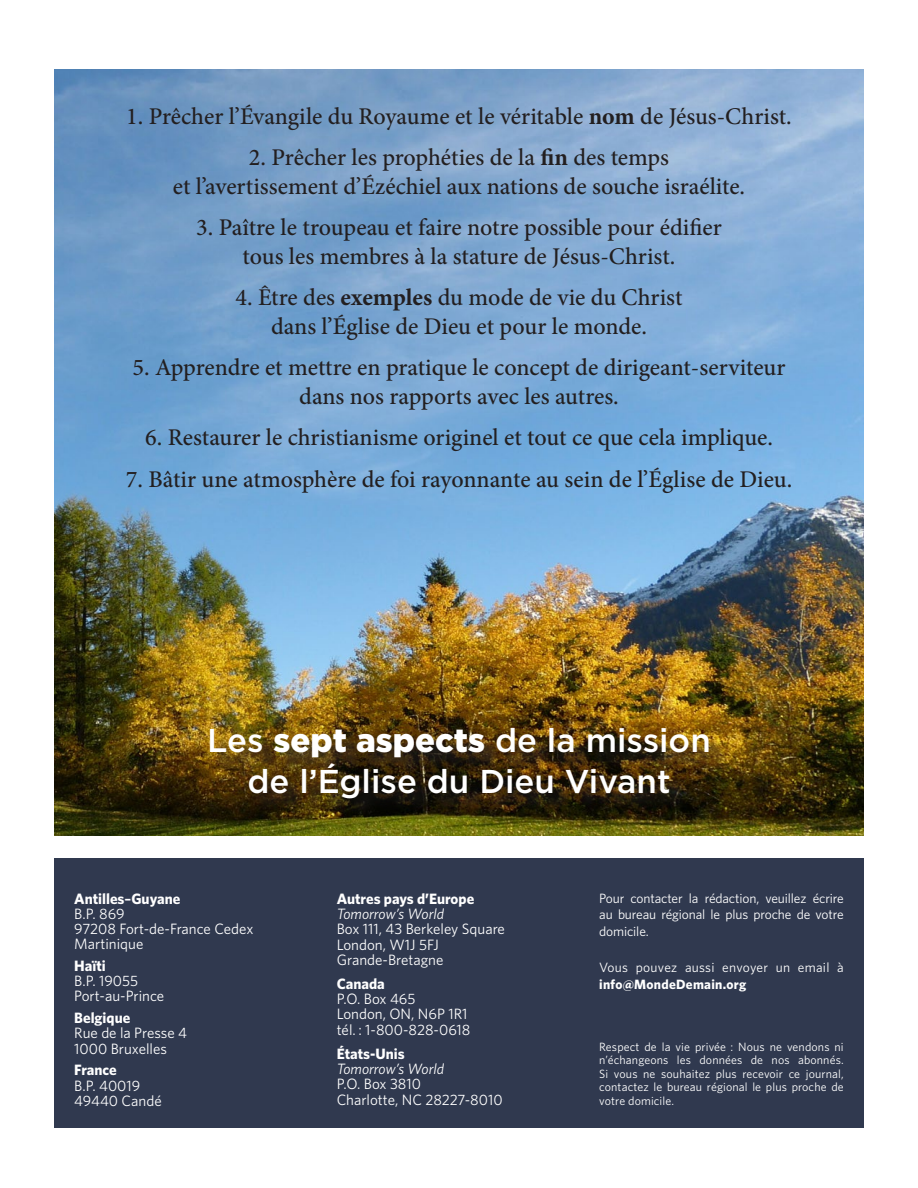
<style>
.page{position:relative;width:918px;height:1188px;background:#fff}
.page>*{position:absolute;margin:0;border:0;box-sizing:border-box;transform-origin:0 0}
.t1{font:500 33px/40.5px "Gotham";color:#fff;text-align:center}
.t2{font:500 24px/28.8px "Minion Pro";color:#231f20;text-align:center}
.t3{font:15px/15.1px "Whitney";color:#fff}
.t4{font:700 15px "Whitney";color:#fff}
.t5{font:italic 15px "Whitney";color:#fff}
.t6{font:13.5px/16.5px "Whitney";letter-spacing:-.01em;color:#fff;text-align:justify}
.t7{font:13.5px "Whitney";letter-spacing:.02em;color:#fff}
.t8{font:700 13.5px "Whitney";letter-spacing:.02em;color:#fff}
.t9{font:12px/13.5px "Whitney";letter-spacing:.01em;color:#fff;text-align:justify}
.s1{font-weight:700}
.s2{font-weight:900}
.s3{font-weight:600}
</style>
<div class="page">
<div style="left:54px;top:858px;width:810px;height:270px;background:#30394f"></div>
<img style="left:54px;top:69px;width:810px;height:767px">
<div style="left:212px;top:731px;width:515px;height:86px;background:#231f20;opacity:.75"></div>
<p class="t2" style="left:126px;top:102px;width:667px">1. Prêcher l’Évangile du Royaume et le véritable <span class="s1">nom</span> de Jésus-Christ.</p>
<p class="t2" style="left:173px;top:143px;width:574px">2. Prêcher les prophéties de la <span class="s1">fin</span> des temps<br>et l’avertissement d’Ézéchiel aux nations de souche israélite.</p>
<p class="t2" style="left:196px;top:213px;width:527px">3. Paître le troupeau et faire notre possible pour édifier tous les membres à la stature de Jésus-Christ.</p>
<p class="t2" style="left:236px;top:283px;width:448px">4. Être des <span class="s1">exemples</span> du mode de vie du Christ dans l’Église de Dieu et pour le monde.</p>
<p class="t2" style="left:133px;top:353px;width:654px">5. Apprendre et mettre en pratique le concept de dirigeant-serviteur dans nos rapports avec les autres.</p>
<p class="t2" style="left:145px;top:423px;width:629px">6. Restaurer le christianisme originel et tout ce que cela implique.</p>
<p class="t2" style="left:126px;top:464px;width:668px">7. Bâtir une atmosphère de foi rayonnante au sein de l’Église de Dieu.</p>
<h1 class="t1" style="left:207px;top:720px;width:505px">Les <span class="s2">sept aspects</span> de la mission de l’Église du Dieu Vivant</h1>
<p class="t3" style="left:74px;top:891px;width:181px"><span class="s1">Antilles</span><span class="s3">–</span><span class="s1">Guyane<br></span>B.P. 869<br>97208 Fort-de-France Cedex<br>Martinique</p>
<p class="t4" style="left:74px;top:956px;width:33px">Haïti</p>
<p class="t3" style="left:74px;top:973px;width:91px">B.P. 19055<br>Port-au-Prince</p>
<p class="t4" style="left:74px;top:1008px;width:58px">Belgique</p>
<p class="t3" style="left:74px;top:1025px;width:114px">Rue de la Presse 4<br>1000 Bruxelles</p>
<p class="t4" style="left:74px;top:1060px;width:44px">France</p>
<p class="t3" style="left:74px;top:1077px;width:89px">B.P. 40019<br>49440 Candé</p>
<p class="t4" style="left:337px;top:888px;width:139px">Autres pays d’Europe</p>
<p class="t5" style="left:337px;top:904px;width:109px">Tomorrow’s World</p>
<p class="t3" style="left:337px;top:921px;width:170px">Box 111, 43 Berkeley Square<br>London, W1J 5FJ<br>Grande-Bretagne</p>
<p class="t4" style="left:337px;top:974px;width:50px">Canada</p>
<p class="t3" style="left:337px;top:991px;width:135px">P.O. Box 465<br>London, ON, N6P 1R1 tél. : 1-800-828-0618</p>
<p class="t4" style="left:337px;top:1043px;width:70px">États-Unis</p>
<p class="t5" style="left:337px;top:1059px;width:109px">Tomorrow’s World</p>
<p class="t3" style="left:337px;top:1076px;width:167px">P.O. Box 3810<br>Charlotte, NC 28227-8010</p>
<p class="t6" style="left:599px;top:889px;width:246px">Pour contacter la rédaction, veuillez écrire au bureau régional le plus proche de votre domicile.</p>
<p class="t7" style="left:599px;top:959px;width:246px">Vous pouvez aussi envoyer un email à</p>
<p class="t8" style="left:599px;top:975px;width:149px">info@MondeDemain.org</p>
<p class="t9" style="left:599px;top:1040px;width:246px">Respect de la vie privée : Nous ne vendons ni n’échangeons les données de nos abonnés.<br>Si vous ne souhaitez plus recevoir ce journal, contactez le bureau régional le plus proche de votre domicile.</p>
</div>
